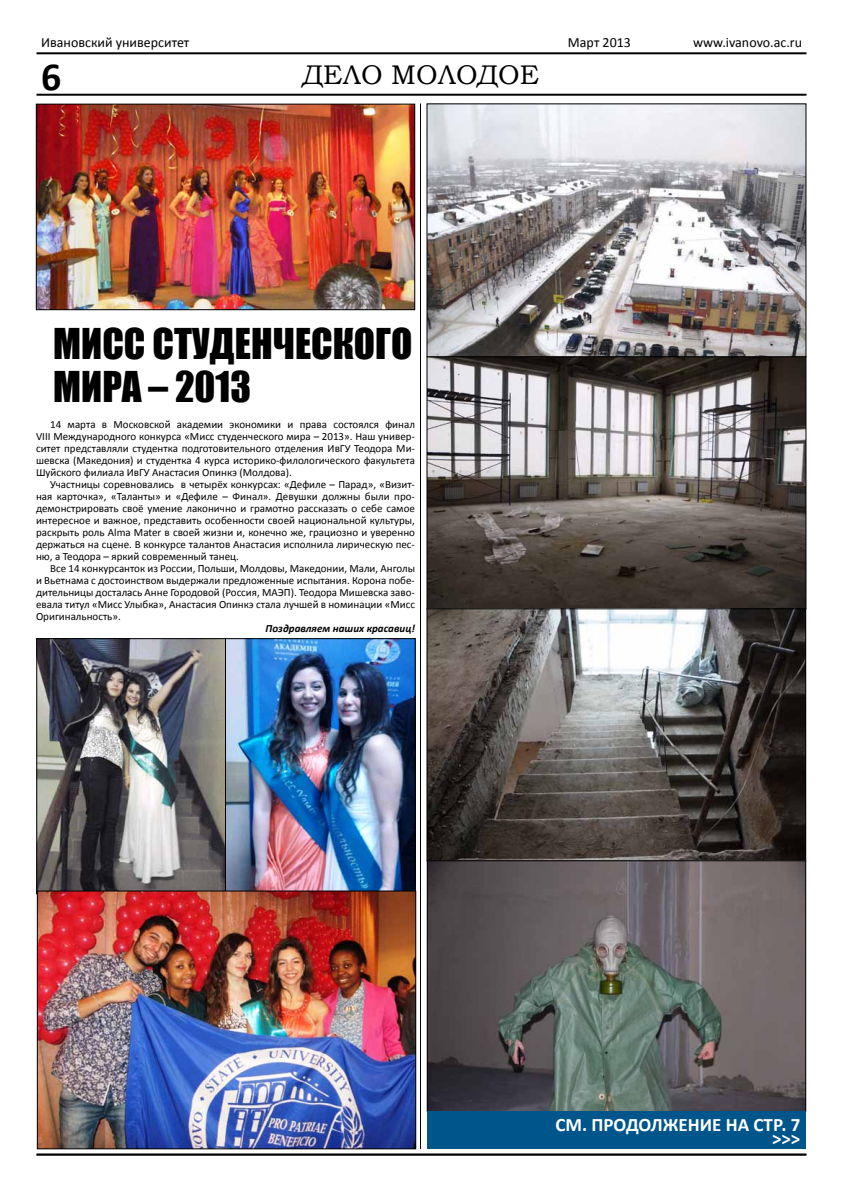
<style>
.page{position:relative;width:842px;height:1191px;background:#fff}
.page>*{position:absolute;margin:0;border:0;box-sizing:border-box;transform-origin:0 0}
.t1{font:700 40px "Calibri";color:#000}
.t2{font:39px/42.9px "Impact";color:#000}
.t3{font:27px "Bookman Old Style";color:#000}
.t4{font:700 19px/14px "Calibri";color:#fff;text-align:right}
.t5{font:14px "Calibri";color:#000}
.t6{font:11px/12px "Calibri";color:#000;text-align:justify}
.t7{font:italic 700 11px "Calibri";color:#000}
</style>
<div class="page">
<hr style="left:36px;top:94px;width:770px;height:2px;background:#000">
<hr style="left:36px;top:52px;width:770px;height:2px;background:#000">
<hr style="left:36px;top:1153px;width:770px;height:2px;background:#000">
<img style="left:38px;top:106px;width:375px;height:202px">
<div style="left:36px;top:104px;width:379px;height:206px;border:1px solid #000"></div>
<img style="left:39px;top:640px;width:374px;height:250px">
<div style="left:225px;top:638px;width:190px;height:260px;border:1px solid #000"></div>
<div style="left:37px;top:638px;width:189px;height:256px;border:1px solid #000"></div>
<img style="left:39px;top:892px;width:375px;height:255px">
<div style="left:37px;top:890px;width:379px;height:259px;border:1px solid #000"></div>
<img style="left:429px;top:106px;width:375px;height:753px">
<div style="left:427px;top:104px;width:379px;height:253px;border:1px solid #000"></div>
<div style="left:427px;top:608px;width:379px;height:253px;border:1px solid #000"></div>
<svg style="left:429px;top:862px;width:375px;height:247px;background:#626161"></svg>
<div style="left:427px;top:860px;width:379px;height:251px;border:1px solid #000"></div>
<div style="left:427px;top:1111px;width:379px;height:38px;background:#00558b"></div>
<hr style="left:420px;top:103px;width:1px;height:1046px;background:#000">
<p class="t5" style="left:41px;top:33px;width:150px">Ивановский университет</p>
<p class="t5" style="left:568px;top:33px;width:64px">Март 2013</p>
<p class="t5" style="left:693px;top:33px;width:110px">www.ivanovo.ac.ru</p>
<h1 class="t1" style="left:41px;top:52px;width:22px">6</h1>
<h3 class="t3" style="left:303px;top:57px;width:238px">ДЕЛО МОЛОДОЕ</h3>
<h2 class="t2" style="left:53px;top:321px;width:361px">Мисс студенческого мира – 2013</h2>
<p class="t6" style="left:36px;top:418px;width:380px;text-indent:14px">14 марта в Московской академии экономики и права состоялся финал VIII Международного конкурса «Мисс студенческого мира – 2013». Наш универ&shy;ситет представляли студентка подготовительного отделения ИвГУ Теодора Ми&shy;шевска (Македония) и студентка 4 курса историко-филологического факультета Шуйского филиала ИвГУ Анастасия Опинкэ (Молдова).</p>
<p class="t6" style="left:36px;top:478px;width:380px;text-indent:14px">Участницы соревновались в четырёх конкурсах: «Дефиле – Парад», «Визит&shy;ная карточка», «Таланты» и «Дефиле – Финал». Девушки должны были про&shy;демонстрировать своё умение лаконично и грамотно рассказать о себе самое интересное и важное, представить особенности своей национальной культуры, раскрыть роль Alma Mater в своей жизни и, конечно же, грациозно и уверенно держаться на сцене. В конкурсе талантов Анастасия исполнила лирическую пес&shy;ню, а Теодора – яркий современный танец.</p>
<p class="t6" style="left:36px;top:562px;width:380px;text-indent:14px">Все 14 конкурсанток из России, Польши, Молдовы, Македонии, Мали, Анголы и Вьетнама с достоинством выдержали предложенные испытания. Корона побе&shy;дительницы досталась Анне Городовой (Россия, МАЭП). Теодора Мишевска заво&shy;евала титул «Мисс Улыбка», Анастасия Опинкэ стала лучшей в номинации «Мисс Оригинальность».</p>
<p class="t7" style="left:266px;top:621px;width:151px">Поздравляем наших красавиц!</p>
<h3 class="t4" style="left:555px;top:1118px;width:246px">СМ. ПРОДОЛЖЕНИЕ НА СТР. 7 &gt;&gt;&gt;</h3>
</div>
